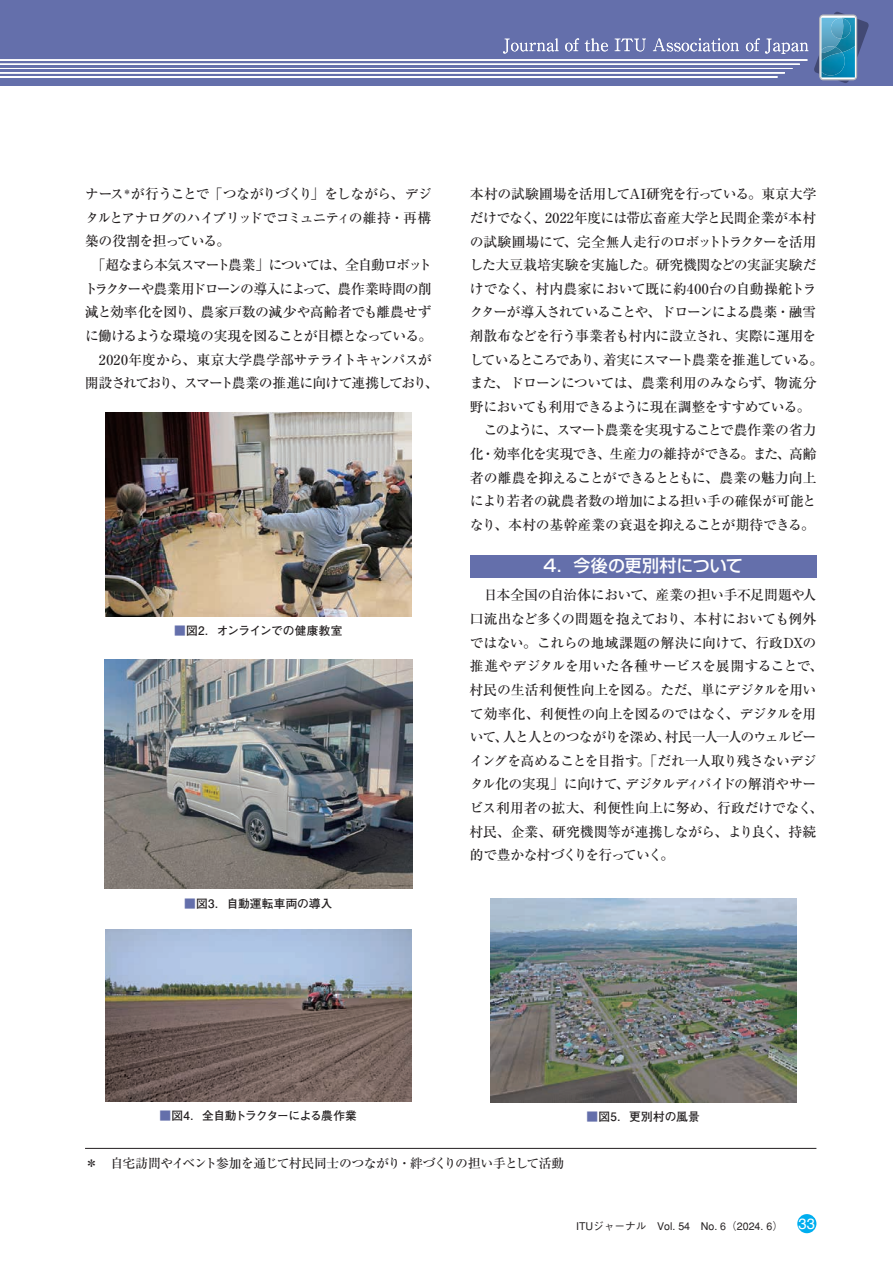
<style>
.page{position:relative;width:893px;height:1263px;background:#fff}
.page>*{position:absolute;margin:0;border:0;box-sizing:border-box;transform-origin:0 0}
.t1{font:500 16.95px "Shin Go Pro";letter-spacing:-.01em;color:#fff}
.t2{font:500 13.8px/23.5px "Ryumin Pro";letter-spacing:-.04em;color:#231f20}
.t3{font:500 13.8px/23.5px "Ryumin Pro";letter-spacing:-.06em;color:#231f20}
.t4{font:500 12.75px "Ryumin Pro";letter-spacing:-.045em;color:#231f20}
.t5{font:700 11.7px "Futo Go B101 Pro";color:#231f20}
.t6{font:700 11.7px "Futo Go B101 Pro";letter-spacing:-.045em;color:#231f20}
.t7{font:500 10.65px "Gothic BBB";color:#231f20}
.s1{color:#646fab}
.s2{font-family:"Helvetica";font-weight:400;font-size:14.85px;color:#fff}
</style>
<div class="page">
<div style="left:470px;top:555px;width:346px;height:22px;background:#646fab"></div>
<div style="left:797px;top:1214px;width:19px;height:19px;background:#00aeef;border-radius:50%"></div>
<div style="left:0;top:0;width:893px;height:85px;background:#646fab"></div>
<hr style="left:0;top:76px;width:777px;height:2px;background:#fff">
<hr style="left:0;top:72px;width:785px;height:1px;background:#fff">
<hr style="left:0;top:68px;width:792px;height:1px;background:#fff">
<hr style="left:0;top:64px;width:800px;height:1px;background:#fff">
<hr style="left:0;top:60px;width:807px;height:1px;background:#fff">
<svg style="left:814px;top:12px;width:55px;height:71px"></svg>
<img style="left:835px;top:18px;width:20px;height:28px">
<img style="left:835px;top:46px;width:20px;height:30px">
<img style="left:831px;top:18px;width:10px;height:21px">
<img style="left:841px;top:18px;width:10px;height:21px">
<img style="left:821px;top:46px;width:14px;height:1px">
<img style="left:821px;top:47px;width:21px;height:5px">
<img style="left:821px;top:52px;width:24px;height:24px">
<svg style="left:503px;top:38px;width:56px;height:16px"></svg>
<svg style="left:565px;top:38px;width:14px;height:13px"></svg>
<svg style="left:585px;top:38px;width:23px;height:13px"></svg>
<svg style="left:615px;top:39px;width:31px;height:12px"></svg>
<svg style="left:653px;top:38px;width:86px;height:13px"></svg>
<svg style="left:746px;top:38px;width:62px;height:16px"></svg>
<img style="left:105px;top:659px;width:307px;height:230px">
<img style="left:105px;top:929px;width:306px;height:172px">
<img style="left:490px;top:898px;width:306px;height:204px">
<img style="left:105px;top:412px;width:306px;height:205px">
<hr style="left:85px;top:1148px;width:731px;height:1px;background:#231f20">
<p class="t3" style="left:84px;top:181px;width:356px">ナース<sup>＊</sup>が行うことで「つながりづくり」をしながら、デジタルとアナログのハイブリッドでコミュニティの維持・再構築の役割を担っている。<br>　「超なまら本気スマート農業」については、全自動ロボットトラクターや農業用ドローンの導入によって、農作業時間の削減と効率化を図り、農家戸数の減少や高齢者でも離農せずに働けるような環境の実現を図ることが目標となっている。　2020年度から、東京大学農学部サテライトキャンパスが開設されており、スマート農業の推進に向けて連携しており、</p>
<p class="t2" style="left:470px;top:181px;width:355px">本村の試験圃場を活用してAI研究を行っている。東京大学だけでなく、2022年度には帯広畜産大学と民間企業が本村の試験圃場にて、完全無人走行のロボットトラクターを活用した大豆栽培実験を実施した。研究機関などの実証実験だけでなく、村内農家において既に約400台の自動操舵トラクターが導入されていることや、ドローンによる農薬・融雪剤散布などを行う事業者も村内に設立され、実際に運用をしているところであり、着実にスマート農業を推進している。また、ドローンについては、農業利用のみならず、物流分野においても利用できるように現在調整をすすめている。　このように、スマート農業を実現することで農作業の省力化・効率化を実現でき、生産力の維持ができる。また、高齢者の離農を抑えることができるとともに、農業の魅力向上により若者の就農者数の増加による担い手の確保が可能となり、本村の基幹産業の衰退を抑えることが期待できる。</p>
<p class="t1" style="left:544px;top:552px;width:201px">4．今後の更別村について</p>
<p class="t2" style="left:470px;top:582px;width:355px">　日本全国の自治体において、産業の担い手不足問題や人口流出など多くの問題を抱えており、本村においても例外ではない。これらの地域課題の解決に向けて、行政DXの推進やデジタルを用いた各種サービスを展開することで、村民の生活利便性向上を図る。ただ、単にデジタルを用いて効率化、利便性の向上を図るのではなく、デジタルを用いて、人と人とのつながりを深め、村民一人一人のウェルビーイングを高めることを目指す。「だれ一人取り残さないデジタル化の実現」に向けて、デジタルディバイドの解消やサービス利用者の拡大、利便性向上に努め、行政だけでなく、村民、企業、研究機関等が連携しながら、より良く、持続的で豊かな村づくりを行っていく。</p>
<p class="t5" style="left:184px;top:894px;width:150px"><span class="s1">■</span>図3．自動運転車両の導入</p>
<p class="t5" style="left:174px;top:622px;width:170px"><span class="s1">■</span>図2．オンラインでの健康教室</p>
<p class="t6" style="left:160px;top:1106px;width:199px"><span class="s1">■</span>図4．全自動トラクターによる農作業</p>
<p class="t5" style="left:587px;top:1107px;width:115px"><span class="s1">■</span>図5．更別村の風景</p>
<p class="t4" style="left:85px;top:1153px;width:481px">＊　自宅訪問やイベント参加を通じて村民同士のつながり・絆づくりの担い手として活動</p>
<p class="t7" style="left:576px;top:1220px;width:240px">ITUジャーナル　Vol. 54　No. 6（2024. 6） <span class="s2">33</span></p>
</div>
